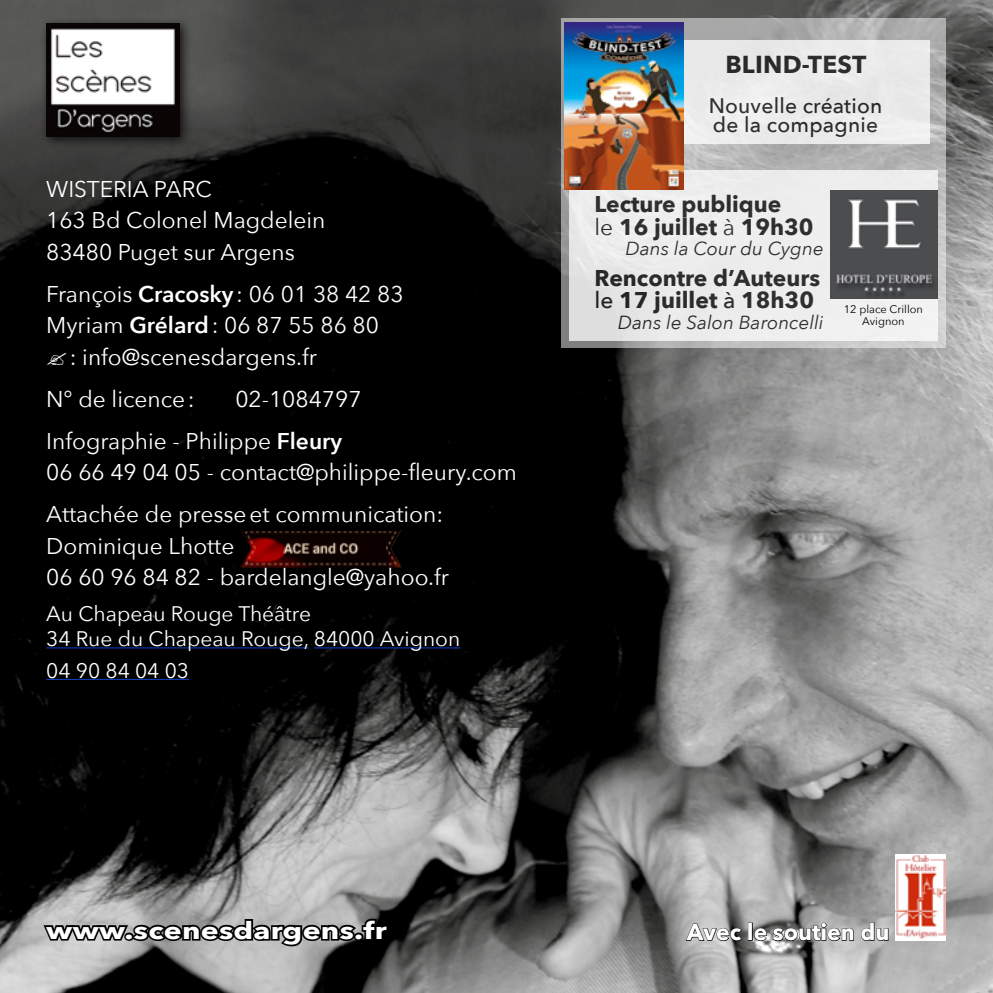
<style>
.page{position:relative;width:993px;height:993px;background:#fff}
.page>*{position:absolute;margin:0;border:0;box-sizing:border-box;transform-origin:0 0}
.t1{font:700 24.5px "Avenir Next";letter-spacing:.01em;color:#000}
.t2{font:700 23.8px "Avenir Next";letter-spacing:.01em;color:#fff;scale:1.26 1}
.t3{font:22.75px/31.5px "Avenir Next";color:#fff}
.t4{font:700 22.75px/22.8px "Avenir Next";color:#000}
.t5{font:700 22.75px "Avenir Next";color:#fff}
.t6{font:21px/25.2px "Avenir Next";color:#fff}
.t7{font:500 21px/19.2px "Avenir Next";letter-spacing:.01em;color:#000}
.t8{font:italic 18.9px "Avenir Next";color:#000}
.t9{font:11.03px/12.2px "Avenir Next";color:#000;text-align:center}
.s1{font-weight:600}
.s2{font-weight:400}
.s3{font-weight:500}
</style>
<div class="page">
<img style="left:0;top:0;width:992px;height:992px">
<hr style="left:46px;top:647px;width:262px;height:1px;background:#103cc0">
<hr style="left:314px;top:647px;width:146px;height:1px;background:#103cc0">
<hr style="left:46px;top:678px;width:143px;height:1px;background:#103cc0">
<svg style="left:41px;top:912px;width:350px;height:43px;background:#717070"></svg>
<div style="left:40px;top:16px;width:152px;height:133px;background:#000;opacity:.75"></div>
<img style="left:46px;top:23px;width:133px;height:113px">
<img style="left:241px;top:530px;width:160px;height:37px">
<svg style="left:561px;top:18px;width:384px;height:329px;background:#b2b1b1"></svg>
<div style="left:569px;top:170px;width:368px;height:170px;background:linear-gradient(to right,#ebebea,#e8e8e9)"></div>
<div style="left:661px;top:41px;width:268px;height:102px;background:#eaeaea"></div>
<img style="left:830px;top:191px;width:107px;height:107px">
<img style="left:564px;top:22px;width:118px;height:167px">
<svg style="left:685px;top:922px;width:57px;height:19px"></svg>
<div style="left:747px;top:922px;width:5px;height:18px;border:1px solid #000"></div>
<svg style="left:753px;top:921px;width:101px;height:20px;background:#737372"></svg>
<svg style="left:860px;top:921px;width:28px;height:20px"></svg>
<img style="left:894px;top:854px;width:51px;height:86px">
<svg style="left:47px;top:352px;width:19px;height:12px"></svg>
<p class="t3" style="left:46px;top:172px;width:281px">WISTERIA PARC<br>163 Bd Colonel Magdelein<br>83480 Puget sur Argens</p>
<p class="t3" style="left:46px;top:277px;width:359px">François <span class="s1">Cracosky</span>: 06 01 38 42 83</p>
<p class="t3" style="left:46px;top:308px;width:334px">Myriam <span class="s1">Grélard</span>: 06 87 55 86 80</p>
<p class="t3" style="left:70px;top:340px;width:248px">: info@scenesdargens.fr</p>
<p class="t3" style="left:46px;top:382px;width:150px">N° de licence:</p>
<p class="t3" style="left:46px;top:377px;width:317px;line-height:42px;text-indent:189px">02-1084797<br>Infographie - Philippe <span class="s1">Fleury</span></p>
<p class="t3" style="left:46px;top:450px;width:472px;line-height:42px">06 66 49 04 05 - contact@philippe-fleury.com<br>Attachée de presseet communication:</p>
<p class="t3" style="left:46px;top:529px;width:404px">Dominique Lhotte<br>06 60 96 84 82 - bardelangle@yahoo.fr</p>
<p class="t6" style="left:46px;top:600px;width:415px">Au Chapeau Rouge Théâtre<br>34 Rue du Chapeau Rouge, 84000 Avignon</p>
<p class="t6" style="left:46px;top:656px;width:144px">04 90 84 04 03</p>
<p class="t1" style="left:725px;top:43px;width:142px">BLIND-TEST</p>
<p class="t7" style="left:708px;top:95px;width:175px">Nouvelle création de la compagnie</p>
<p class="t4" style="left:594px;top:192px;width:220px">Lecture publique<br><span class="s2">le</span> 16 juillet <span class="s2">à</span> 19h30</p>
<p class="t8" style="left:625px;top:232px;width:200px">Dans la Cour du Cygne</p>
<p class="t4" style="left:594px;top:266px;width:227px">Rencontre d’Auteurs <span class="s3">le</span> 17 juillet <span class="s3">à</span> 18h30</p>
<p class="t8" style="left:617px;top:307px;width:207px">Dans le Salon Baroncelli</p>
<p class="t9" style="left:843px;top:302px;width:81px">12 place Crillon<br>Avignon</p>
<p class="t2" style="left:46px;top:909px;width:271px">www.scenesdargens.fr</p>
<p class="t5" style="left:686px;top:912px;width:204px">Avec le soutien du</p>
</div>
